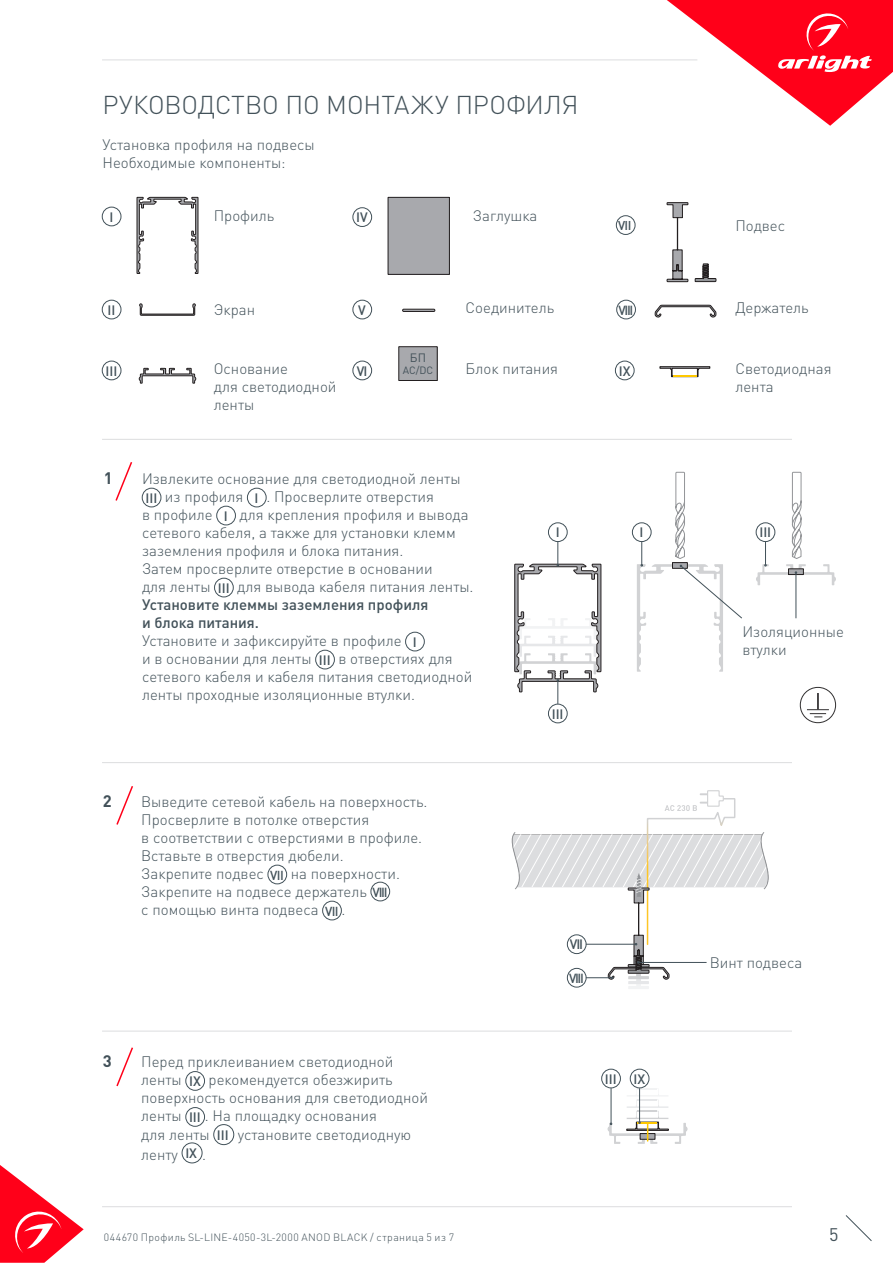
<style>
.page{position:relative;width:893px;height:1263px;background:#fff}
.page>*{position:absolute;margin:0;border:0;box-sizing:border-box;transform-origin:0 0}
.t1{font:300 25.5px "DIN Pro";letter-spacing:-.005em;color:#425159}
.t2{font:18px "DIN Pro";color:#425159}
.t3{font:700 16.5px "DIN Pro";color:#425159}
.t4{font:300 15px/18px "DIN Pro";color:#425159}
.t5{font:500 13.5px "DIN Pro";color:#425159}
.t6{font:500 13.05px "DIN Pro";letter-spacing:-.1em;color:#425159}
.t7{font:500 12.9px "DIN Pro";letter-spacing:-.05em;color:#425159}
.t8{font:500 12.6px "DIN Pro";color:#425159}
.t9{font:12px "DIN Pro";color:#425159}
.t10{font:300 10.5px "DIN Pro";letter-spacing:.04em;color:#425159}
.t11{font:10.5px "DIN Pro";color:#425159}
.s1{font-weight:500}
</style>
<div class="page">
<svg style="left:0;top:1165px;width:84px;height:98px"></svg>
<svg style="left:845px;top:1215px;width:27px;height:26px"></svg>
<svg style="left:667px;top:0;width:226px;height:126px"></svg>
<hr style="left:102px;top:60px;width:595px;height:1px;background:#dcdddf">
<hr style="left:102px;top:1206px;width:690px;height:1px;background:#dcdddf">
<hr style="left:102px;top:439px;width:690px;height:1px;background:#dcdddf">
<svg style="left:660px;top:366px;width:50px;height:11px"></svg>
<hr style="left:673px;top:375px;width:23px;height:2px;background:#ffc800">
<div style="left:615px;top:361px;width:19px;height:19px;border:1px solid #425159;border-radius:50%"></div>
<div style="left:353px;top:300px;width:19px;height:19px;border:1px solid #425159;border-radius:50%"></div>
<div style="left:616px;top:300px;width:20px;height:19px;border:1px solid #425159;border-radius:50%"></div>
<div style="left:353px;top:361px;width:19px;height:19px;border:1px solid #425159;border-radius:50%"></div>
<div style="left:616px;top:215px;width:19px;height:20px;border:1px solid #425159;border-radius:50%"></div>
<svg style="left:667px;top:202px;width:21px;height:80px"></svg>
<svg style="left:695px;top:263px;width:21px;height:19px"></svg>
<div style="left:399px;top:347px;width:38px;height:33px;background:#a8a9ad"></div>
<div style="left:399px;top:346px;width:38px;height:35px;border:1px solid #231f20"></div>
<hr style="left:102px;top:762px;width:690px;height:1px;background:#dcdddf">
<hr style="left:102px;top:1031px;width:690px;height:1px;background:#dcdddf">
<div style="left:800px;top:687px;width:36px;height:36px;border:1px solid #312f30;border-radius:50%"></div>
<svg style="left:807px;top:693px;width:22px;height:24px"></svg>
<div style="left:268px;top:865px;width:19px;height:19px;border:1px solid #425159;border-radius:50%"></div>
<div style="left:371px;top:882px;width:19px;height:19px;border:1px solid #425159;border-radius:50%"></div>
<div style="left:322px;top:901px;width:20px;height:19px;border:1px solid #425159;border-radius:50%"></div>
<svg style="left:116px;top:786px;width:17px;height:39px"></svg>
<div style="left:142px;top:488px;width:19px;height:19px;border:1px solid #425159;border-radius:50%"></div>
<div style="left:247px;top:488px;width:19px;height:19px;border:1px solid #425159;border-radius:50%"></div>
<div style="left:217px;top:506px;width:19px;height:19px;border:1px solid #425159;border-radius:50%"></div>
<div style="left:214px;top:578px;width:19px;height:19px;border:1px solid #425159;border-radius:50%"></div>
<div style="left:405px;top:632px;width:19px;height:19px;border:1px solid #425159;border-radius:50%"></div>
<div style="left:315px;top:650px;width:20px;height:19px;border:1px solid #425159;border-radius:50%"></div>
<svg style="left:115px;top:462px;width:18px;height:39px"></svg>
<div style="left:548px;top:523px;width:19px;height:19px;border:1px solid #425159;border-radius:50%"></div>
<div style="left:632px;top:523px;width:19px;height:19px;border:1px solid #425159;border-radius:50%"></div>
<div style="left:601px;top:1069px;width:20px;height:19px;border:1px solid #425159;border-radius:50%"></div>
<div style="left:548px;top:704px;width:19px;height:19px;border:1px solid #425159;border-radius:50%"></div>
<svg style="left:514px;top:542px;width:87px;height:162px"></svg>
<hr style="left:796px;top:573px;width:1px;height:45px;background:#425159">
<svg style="left:756px;top:471px;width:80px;height:114px"></svg>
<svg style="left:637px;top:471px;width:105px;height:201px"></svg>
<div style="left:630px;top:1069px;width:19px;height:19px;border:1px solid #425159;border-radius:50%"></div>
<svg style="left:607px;top:1088px;width:81px;height:56px"></svg>
<div style="left:186px;top:1071px;width:19px;height:19px;border:1px solid #425159;border-radius:50%"></div>
<div style="left:186px;top:1107px;width:19px;height:19px;border:1px solid #425159;border-radius:50%"></div>
<div style="left:214px;top:1124px;width:20px;height:21px;border:1px solid #425159;border-radius:50%"></div>
<div style="left:182px;top:1143px;width:20px;height:20px;border:1px solid #425159;border-radius:50%"></div>
<svg style="left:116px;top:1047px;width:17px;height:40px"></svg>
<div style="left:102px;top:207px;width:19px;height:19px;border:1px solid #425159;border-radius:50%"></div>
<div style="left:353px;top:208px;width:19px;height:19px;border:1px solid #425159;border-radius:50%"></div>
<div style="left:102px;top:300px;width:19px;height:19px;border:1px solid #425159;border-radius:50%"></div>
<div style="left:102px;top:361px;width:19px;height:19px;border:1px solid #425159;border-radius:50%"></div>
<svg style="left:139px;top:303px;width:57px;height:13px"></svg>
<svg style="left:137px;top:197px;width:61px;height:77px"></svg>
<svg style="left:139px;top:368px;width:57px;height:16px"></svg>
<div style="left:388px;top:197px;width:61px;height:77px;background:#a8a9ad"></div>
<div style="left:388px;top:197px;width:62px;height:78px;border:1px solid #231f20"></div>
<svg style="left:655px;top:305px;width:61px;height:12px"></svg>
<svg style="left:511px;top:790px;width:258px;height:199px"></svg>
<div style="left:402px;top:309px;width:33px;height:3px;border:1px solid #231f20"></div>
<p class="t1" style="left:103px;top:87px;width:477px">РУКОВОДСТВО ПО МОНТАЖУ ПРОФИЛЯ</p>
<p class="t4" style="left:103px;top:134px;width:214px">Установка профиля на подвесы</p>
<p class="t4" style="left:103px;top:152px;width:185px">Необходимые компоненты:</p>
<p class="t4" style="left:214px;top:206px;width:62px">Профиль</p>
<p class="t5" style="left:109px;top:208px;width:5px">I</p>
<p class="t5" style="left:356px;top:208px;width:13px">IV</p>
<p class="t4" style="left:473px;top:206px;width:66px">Заглушка</p>
<p class="t8" style="left:618px;top:217px;width:15px">VII</p>
<p class="t4" style="left:735px;top:216px;width:51px">Подвес</p>
<p class="t5" style="left:107px;top:301px;width:9px">II</p>
<p class="t5" style="left:105px;top:362px;width:13px">III</p>
<p class="t4" style="left:214px;top:300px;width:43px">Экран</p>
<p class="t4" style="left:214px;top:359px;width:76px">Основание</p>
<p class="t4" style="left:214px;top:377px;width:124px">для светодиодной ленты</p>
<p class="t4" style="left:466px;top:298px;width:90px">Соединитель</p>
<p class="t4" style="left:735px;top:298px;width:75px">Держатель</p>
<p class="t5" style="left:358px;top:301px;width:9px">V</p>
<p class="t6" style="left:618px;top:301px;width:16px">VIII</p>
<p class="t5" style="left:357px;top:362px;width:12px">VI</p>
<p class="t9" style="left:410px;top:349px;width:18px">БП</p>
<p class="t11" style="left:403px;top:363px;width:32px">AC/DC</p>
<p class="t4" style="left:466px;top:359px;width:94px">Блок питания</p>
<p class="t5" style="left:619px;top:362px;width:13px">IX</p>
<p class="t4" style="left:735px;top:359px;width:98px">Cветодиодная лента</p>
<p class="t3" style="left:104px;top:467px;width:10px">1</p>
<p class="t4" style="left:142px;top:469px;width:320px">Извлеките основание для светодиодной ленты</p>
<p class="t5" style="left:145px;top:489px;width:13px">III</p>
<p class="t4" style="left:165px;top:487px;width:80px">из профиля</p>
<p class="t5" style="left:255px;top:489px;width:5px">I</p>
<p class="t4" style="left:266px;top:487px;width:169px">. Просверлите отверстия</p>
<p class="t4" style="left:142px;top:505px;width:72px">в профиле</p>
<p class="t5" style="left:224px;top:507px;width:5px">I</p>
<p class="t4" style="left:142px;top:505px;width:328px;text-indent:97px">для крепления профиля и вывода сетевого кабеля, а также для установки клемм заземления профиля и блока питания.<br>Затем просверлите отверстие в основании<br>для ленты</p>
<p class="t4" style="left:142px;top:577px;width:333px;text-indent:95px">для вывода кабеля питания ленты.<br><span class="s1">Установите клеммы заземления профиля<br>и блока питания.<br></span>Установите и зафиксируйте в профиле</p>
<p class="t5" style="left:218px;top:579px;width:13px">III</p>
<p class="t5" style="left:413px;top:633px;width:5px">I</p>
<p class="t4" style="left:142px;top:649px;width:171px">и в основании для ленты</p>
<p class="t5" style="left:319px;top:651px;width:13px">III</p>
<p class="t4" style="left:142px;top:649px;width:332px;text-indent:196px">в отверстиях для сетевого кабеля и кабеля питания светодиодной ленты проходные изоляционные втулки.</p>
<p class="t3" style="left:103px;top:790px;width:10px">2</p>
<p class="t4" style="left:141px;top:792px;width:288px">Выведите сетевой кабель на поверхность.<br>Просверлите в потолке отверстия<br>в соответствии с отверстиями в профиле.<br>Вставьте в отверстия дюбели.<br>Закрепите подвес</p>
<p class="t7" style="left:270px;top:866px;width:15px">VII</p>
<p class="t4" style="left:141px;top:864px;width:260px;text-indent:149px">на поверхности.<br>Закрепите на подвесе держатель</p>
<p class="t6" style="left:373px;top:883px;width:16px">VIII</p>
<p class="t4" style="left:141px;top:900px;width:179px">с помощью винта подвеса</p>
<p class="t7" style="left:325px;top:902px;width:15px">VII</p>
<p class="t4" style="left:342px;top:900px;width:5px">.</p>
<p class="t3" style="left:103px;top:1050px;width:10px">3</p>
<p class="t4" style="left:141px;top:1052px;width:254px">Перед приклеиванием светодиодной ленты</p>
<p class="t4" style="left:141px;top:1070px;width:288px;text-indent:67px">рекомендуется обезжирить поверхность основания для светодиодной ленты</p>
<p class="t5" style="left:189px;top:1072px;width:13px">IX</p>
<p class="t4" style="left:141px;top:1106px;width:237px;text-indent:64px">. На площадку основания для ленты</p>
<p class="t5" style="left:189px;top:1108px;width:13px">III</p>
<p class="t5" style="left:217px;top:1126px;width:13px">III</p>
<p class="t4" style="left:238px;top:1125px;width:175px">установите светодиодную</p>
<p class="t4" style="left:141px;top:1145px;width:38px">ленту</p>
<p class="t5" style="left:185px;top:1144px;width:13px">IX</p>
<p class="t4" style="left:202px;top:1145px;width:5px">.</p>
<p class="t5" style="left:556px;top:523px;width:5px">I</p>
<p class="t5" style="left:640px;top:523px;width:5px">I</p>
<p class="t5" style="left:759px;top:523px;width:13px">III</p>
<p class="t5" style="left:552px;top:705px;width:13px">III</p>
<p class="t4" style="left:742px;top:622px;width:103px">Изоляционные</p>
<p class="t4" style="left:742px;top:640px;width:46px">втулки</p>
<p class="t5" style="left:570px;top:935px;width:15px">VII</p>
<p class="t6" style="left:569px;top:969px;width:16px">VIII</p>
<p class="t5" style="left:605px;top:1070px;width:13px">III</p>
<p class="t5" style="left:633px;top:1070px;width:13px">IX</p>
<p class="t4" style="left:710px;top:953px;width:94px">Винт подвеса</p>
<p class="t10" style="left:104px;top:1230px;width:352px">044670 Профиль SL-LINE-4050-3L-2000 ANOD BLACK / страница 5 из 7</p>
<p class="t2" style="left:829px;top:1222px;width:11px">5</p>
</div>
